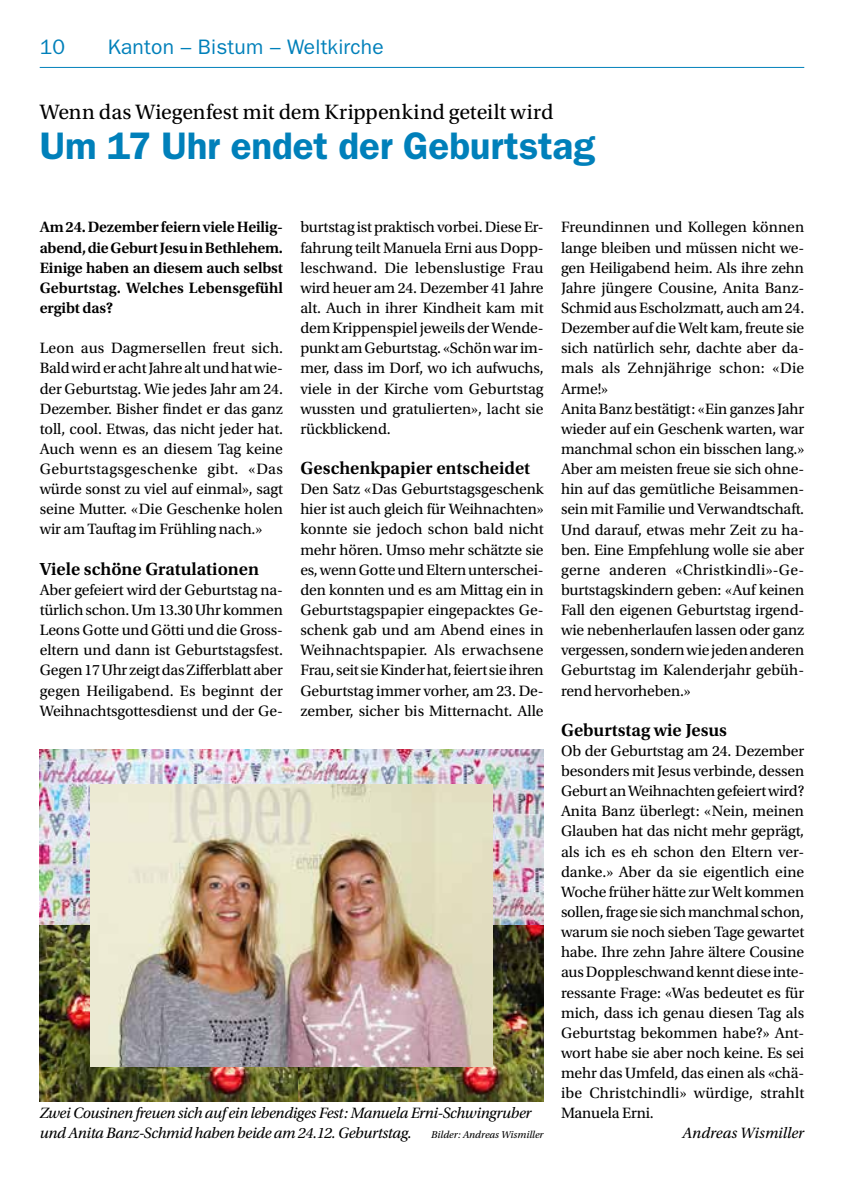
<style>
.page{position:relative;width:844px;height:1191px;background:#fff}
.page>*{position:absolute;margin:0;border:0;box-sizing:border-box;transform-origin:0 0}
.t1{font:600 38.5px "ITC Franklin Gothic Std";color:#0080ba}
.t2{font:21.88px "Utopia Std";letter-spacing:-.005em;color:#000}
.t3{font:21px "ITC Franklin Gothic Std";letter-spacing:.01em;color:#0080ba}
.t4{font:600 18.38px "Utopia Std";color:#000}
.t5{font:15.75px/20.1px "Utopia Std";letter-spacing:-.01em;color:#000;text-align:justify}
.t6{font:italic 15.75px/20.1px "Utopia Std";letter-spacing:-.02em;color:#000}
.t7{font:600 15.75px/20.1px "Utopia Std";color:#000;text-align:justify}
.t8{font:italic 15.75px "Utopia Std";color:#000}
.s1{font-size:10.5px}
</style>
<div class="page">
<hr style="left:40px;top:67px;width:764px;height:1px;background:#0080ba">
<img style="left:40px;top:749px;width:503px;height:176px">
<img style="left:298px;top:925px;width:245px;height:176px">
<img style="left:40px;top:925px;width:258px;height:176px">
<img style="left:91px;top:785px;width:401px;height:281px">
<h3 class="t3" style="left:40px;top:35px;width:27px">10</h3>
<h3 class="t3" style="left:108px;top:35px;width:277px">Kanton – Bistum – Weltkirche</h3>
<h2 class="t2" style="left:40px;top:100px;width:515px">Wenn das Wiegenfest mit dem Krippenkind geteilt wird</h2>
<h1 class="t1" style="left:40px;top:123px;width:556px">Um 17 Uhr endet der Geburtstag</h1>
<p class="t7" style="left:40px;top:217px;width:245px">Am 24. Dezember feiern viele Heilig&shy;abend, die Geburt Jesu in Bethlehem.<br>Einige haben an diesem auch selbst Geburtstag. Welches Lebensgefühl ergibt das?</p>
<p class="t5" style="left:40px;top:338px;width:245px">Leon aus Dagmersellen freut sich.<br>Bald wird er acht Jahre alt und hat wie&shy;der Geburtstag. Wie jedes Jahr am 24.<br>Dezember. Bisher findet er das ganz toll, cool. Etwas, das nicht jeder hat.<br>Auch wenn es an diesem Tag keine Geburtstagsgeschenke gibt. «Das würde sonst zu viel auf einmal», sagt seine Mutter. «Die Geschenke holen wir am Tauftag im Frühling nach.»</p>
<p class="t4" style="left:40px;top:558px;width:221px">Viele schöne Gratulationen</p>
<p class="t5" style="left:40px;top:580px;width:245px">Aber gefeiert wird der Geburtstag na&shy;türlich schon. Um 13.30 Uhr kommen Leons Gotte und Götti und die Gross&shy;eltern und dann ist Geburtstagsfest.<br>Gegen 17 Uhr zeigt das Zifferblatt aber gegen Heiligabend. Es beginnt der Weihnachtsgottesdienst und der Ge-</p>
<p class="t5" style="left:300px;top:217px;width:245px">burtstag ist praktisch vorbei. Diese Er&shy;fahrung teilt Manuela Erni aus Dopp&shy;leschwand. Die lebenslustige Frau wird heuer am 24. Dezember 41 Jahre alt. Auch in ihrer Kindheit kam mit dem Krippenspiel jeweils der Wende&shy;punkt am Geburtstag. «Schön war im&shy;mer, dass im Dorf, wo ich aufwuchs, viele in der Kirche vom Geburtstag wussten und gratulierten», lacht sie rückblickend.</p>
<p class="t4" style="left:300px;top:458px;width:231px">Geschenkpapier entscheidet</p>
<p class="t5" style="left:300px;top:479px;width:245px">Den Satz «Das Geburtstagsgeschenk hier ist auch gleich für Weihnachten» konnte sie jedoch schon bald nicht mehr hören. Umso mehr schätzte sie es, wenn Gotte und Eltern unterschei&shy;den konnten und es am Mittag ein in Geburtstagspapier eingepacktes Ge&shy;schenk gab und am Abend eines in Weihnachtspapier. Als erwachsene Frau, seit sie Kinder hat, feiert sie ihren Geburtstag immer vorher, am 23. De&shy;zember, sicher bis Mitternacht. Alle</p>
<p class="t6" style="left:40px;top:1103px;width:505px">Zwei Cousinen freuen sich auf ein lebendiges Fest: Manuela Erni-Schwingruber und Anita Banz-Schmid haben beide am 24.12. Geburtstag. <span class="s1">Bilder: Andreas Wismiller</span></p>
<p class="t5" style="left:561px;top:218px;width:245px;text-align:left">Freundinnen und Kollegen können lange bleiben und müssen nicht we&shy;gen Heiligabend heim. Als ihre zehn Jahre jüngere Cousine, Anita Banz-Schmid aus Escholzmatt, auch am 24.<br>Dezember auf die Welt kam, freute sie sich natürlich sehr, dachte aber da&shy;mals als Zehnjährige schon: «Die Arme!»<br>Anita Banz bestätigt: «Ein ganzes Jahr wieder auf ein Geschenk warten, war manchmal schon ein bisschen lang.» Aber am meisten freue sie sich ohne&shy;hin auf das gemütliche Beisammen&shy;sein mit Familie und Verwandtschaft.<br>Und darauf, etwas mehr Zeit zu ha&shy;ben. Eine Empfehlung wolle sie aber gerne anderen «Christkindli»-Ge&shy;burtstagskindern geben: «Auf keinen Fall den eigenen Geburtstag irgend&shy;wie nebenherlaufen lassen oder ganz vergessen, sondern wie jeden anderen Geburtstag im Kalenderjahr gebüh&shy;rend hervorheben.»</p>
<p class="t4" style="left:561px;top:719px;width:167px">Geburtstag wie Jesus</p>
<p class="t5" style="left:561px;top:741px;width:245px">Ob der Geburtstag am 24. Dezember besonders mit Jesus verbinde, dessen Geburt an Weihnachten gefeiert wird?<br>Anita Banz überlegt: «Nein, meinen Glauben hat das nicht mehr geprägt, als ich es eh schon den Eltern ver&shy;danke.» Aber da sie eigentlich eine Woche früher hätte zur Welt kommen sollen, frage sie sich manchmal schon, warum sie noch sieben Tage gewartet habe. Ihre zehn Jahre ältere Cousine aus Doppleschwand kennt diese inte&shy;ressante Frage: «Was bedeutet es für mich, dass ich genau diesen Tag als Geburtstag bekommen habe?» Ant&shy;wort habe sie aber noch keine. Es sei mehr das Umfeld, das einen als «chä&shy;ibe Christchindli» würdige, strahlt Manuela Erni.</p>
<p class="t8" style="left:682px;top:1124px;width:124px">Andreas Wismiller</p>
</div>
